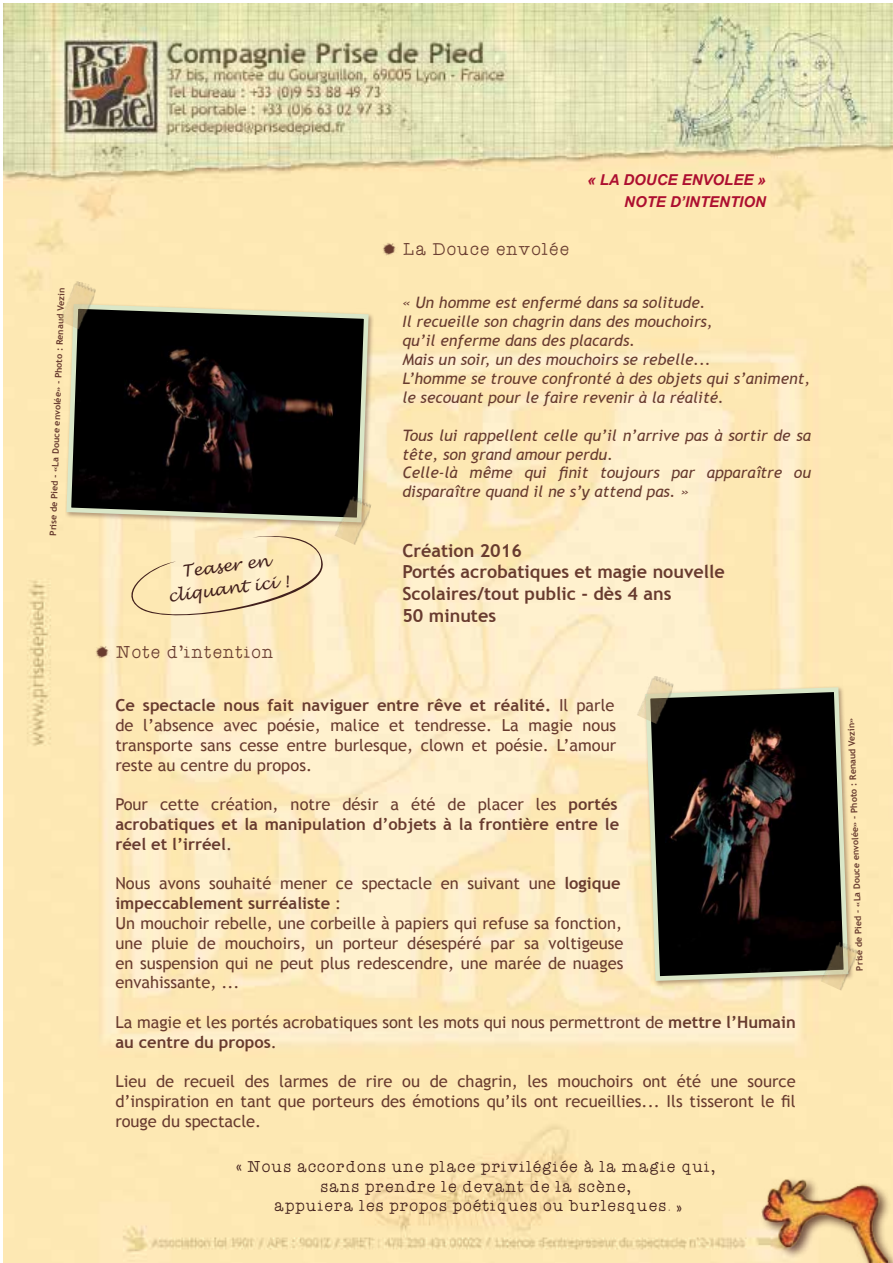
<style>
.page{position:relative;width:893px;height:1263px;background:#fff}
.page>*{position:absolute;margin:0;border:0;box-sizing:border-box;transform-origin:0 0}
.t1{font:700 18px/21.6px "Trebuchet MS";color:#683b2f}
.t2{font:18px "A Typewriter For Me";color:#683b2f}
.t3{font:16.5px/19.8px "Trebuchet MS";color:#683b2f;text-align:justify}
.t4{font:700 16.5px/19.8px "Trebuchet MS";color:#683b2f;text-align:justify}
.t5{font:16.5px/19.5px "A Typewriter For Me";color:#42201c;text-align:center}
.t6{font:italic 16.5px/22.5px "Lucida Handwriting";color:#42201c;text-align:center}
.t7{font:italic 15.75px/18.9px "Trebuchet MS";color:#683b2f}
.t8{font:italic 700 15px/21.6px "Arial";color:#ad0f30;text-align:right}
.t9{font:700 9px "Trebuchet MS";color:#683b2f}
.s1{font-family:"Destroy Helpers";font-size:19.5px}
.s2{font-weight:700}
.s3{font-weight:400}
</style>
<div class="page">
<img style="left:3px;top:3px;width:890px;height:1260px">
<svg style="left:64px;top:302px;width:307px;height:223px"></svg>
<img style="left:331px;top:493px;width:41px;height:55px">
<div style="left:644px;top:685px;width:210px;height:302px;background:#42201c;opacity:.4"></div>
<svg style="left:643px;top:685px;width:208px;height:298px"></svg>
<img style="left:633px;top:673px;width:41px;height:54px">
<img style="left:817px;top:939px;width:41px;height:54px">
<img style="left:55px;top:278px;width:42px;height:55px">
<svg style="left:114px;top:525px;width:214px;height:104px"></svg>
<div style="left:759px;top:1176px;width:134px;height:87px;background:#42201c;opacity:.75"></div>
<img style="left:762px;top:1178px;width:125px;height:85px">
<p class="t9" style="left:47px;top:535px;width:249px;rotate:-88deg">Prise de Pied - «La Douce envolée» - Photo : Renaud Vezin</p>
<p class="t8" style="left:587px;top:170px;width:180px">« LA DOUCE ENVOLEE »<br>NOTE D’INTENTION</p>
<p class="t6" style="left:164px;top:563px;width:123px;rotate:-7deg">Teaser en cliquant ici !</p>
<p class="t2" style="left:381px;top:239px;width:190px"><span class="s1">2</span> La Douce envolée</p>
<p class="t7" style="left:402px;top:293px;width:409px">« Un homme est enfermé dans sa solitude.<br>Il recueille son chagrin dans des mouchoirs,<br>qu’il enferme dans des placards.<br>Mais un soir, un des mouchoirs se rebelle...<br>L’homme se trouve confronté à des objets qui s’animent, le secouant pour le faire revenir à la réalité.</p>
<p class="t7" style="left:402px;top:426px;width:410px">Tous lui rappellent celle qu’il n’arrive pas à sortir de sa tête, son grand amour perdu.<br>Celle-là même qui finit toujours par apparaître ou disparaître quand il ne s’y attend pas. »</p>
<p class="t1" style="left:402px;top:540px;width:324px">Création 2016<br>Portés acrobatiques et magie nouvelle<br>Scolaires/tout public - dès 4 ans<br>50 minutes</p>
<p class="t2" style="left:94px;top:642px;width:182px"><span class="s1">2</span> Note d’intention</p>
<p class="t3" style="left:115px;top:696px;width:502px"><span class="s2">Ce spectacle nous fait naviguer entre rêve et réalité.</span> Il parle de l’absence avec poésie, malice et tendresse. La magie nous transporte sans cesse entre burlesque, clown et poésie. L’amour reste au centre du propos.</p>
<p class="t4" style="left:115px;top:794px;width:505px"><span class="s3">Pour cette création, notre désir a été de placer les</span> portés acrobatiques et la manipulation d’objets à la frontière entre le réel et l’irréel<span class="s3">.</span></p>
<p class="t3" style="left:115px;top:874px;width:510px;text-align:left">Nous avons souhaité mener ce spectacle en suivant une <span class="s2">logique impeccablement surréaliste</span> :<br>Un mouchoir rebelle, une corbeille à papiers qui refuse sa fonction, une pluie de mouchoirs, un porteur désespéré par sa voltigeuse en suspension qui ne peut plus redescendre, une marée de nuages envahissante, ...</p>
<p class="t3" style="left:115px;top:1012px;width:682px">La magie et les portés acrobatiques sont les mots qui nous permettront de <span class="s2">mettre l’Humain au centre du propos</span>.</p>
<p class="t3" style="left:115px;top:1072px;width:682px">Lieu de recueil des larmes de rire ou de chagrin, les mouchoirs ont été une source d’inspiration en tant que porteurs des émotions qu’ils ont recueillies... Ils tisseront le fil rouge du spectacle.</p>
<p class="t5" style="left:236px;top:1157px;width:481px">« Nous accordons une place privilégiée à la magie qui, sans prendre le devant de la scène,<br>appuiera les propos poétiques ou burlesques. »</p>
<p class="t9" style="left:854px;top:971px;width:254px;rotate:-92deg">Prise de Pied - «La Douce envolée» - Photo : Renaud Vezin»</p>
</div>
